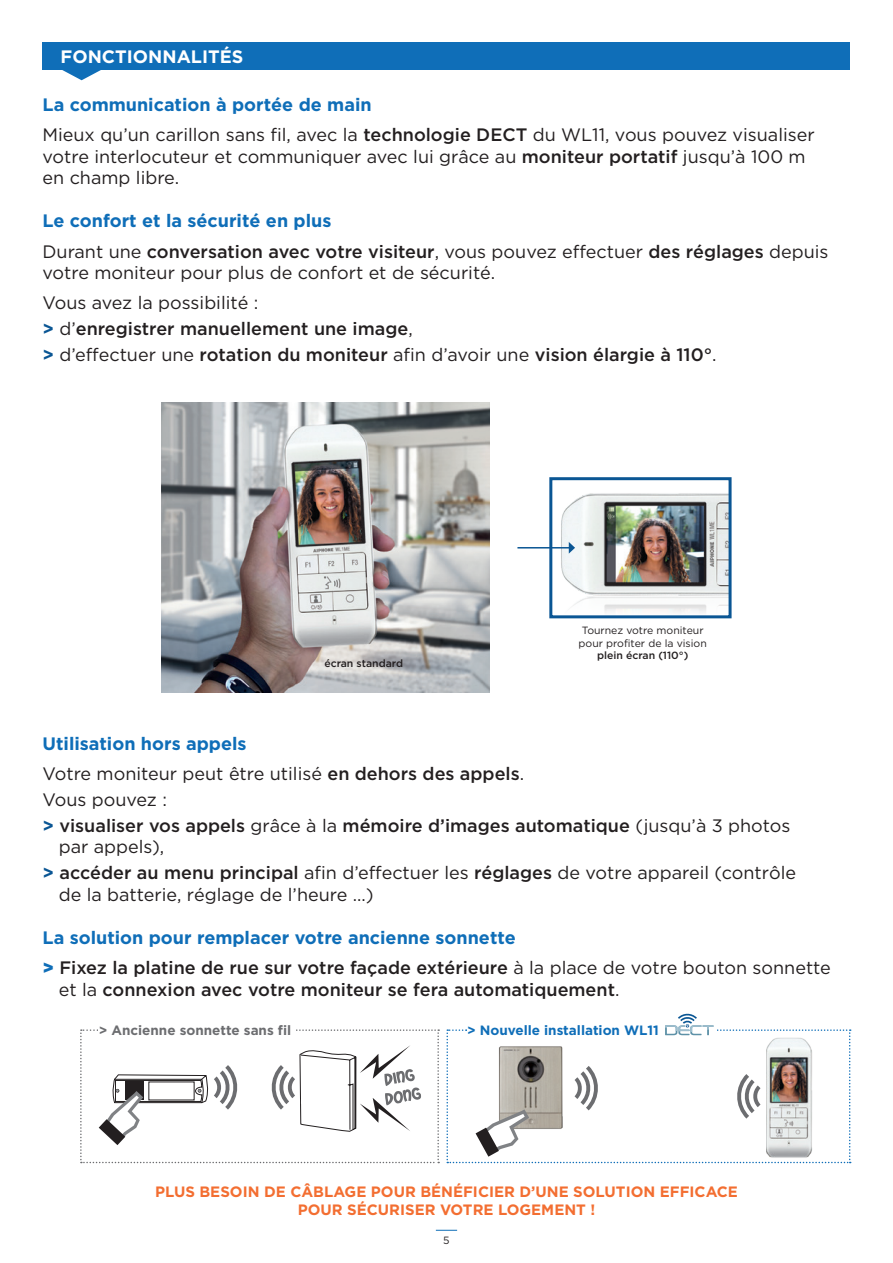
<style>
.page{position:relative;width:893px;height:1263px;background:#fff}
.page>*{position:absolute;margin:0;border:0;box-sizing:border-box;transform-origin:0 0}
.TXT_BOLD{font:18px/21.6px "Gotham";color:#231f20}
.TXT_BOLD-2{font:500 18px "Gotham";color:#231f20}
.TXT_BOLD-3{font:700 18px "Gotham";color:#0f6eb8}
.t1{font:700 18px "Gotham";color:#fff}
.t2{font:700 15px "Gotham";color:#f36e31}
.TXT_MAIGRE{font:700 13.5px "Gotham";color:#0f6eb8}
.TXT_MAIGRE-2{font:700 13.5px "Gotham";color:#6c6d70}
.t3{font:10.5px "Gotham";color:#231f20}
.t4{font:500 10.5px "Gotham";color:#231f20}
.s1{font-weight:500}
.s2{font-weight:700;color:#0a5694}
.s3{font-weight:400}
.s4{font-weight:900;color:#0f6eb8}
</style>
<div class="page">
<svg style="left:436px;top:1230px;width:21px;height:1px"></svg>
<img style="left:161px;top:403px;width:329px;height:290px">
<img style="left:553px;top:493px;width:175px;height:120px">
<div style="left:549px;top:477px;width:183px;height:141px;border:3px solid #0a5694"></div>
<hr style="left:517px;top:547px;width:52px;height:1px;background:#0a5694">
<svg style="left:569px;top:542px;width:6px;height:12px"></svg>
<svg style="left:80px;top:1029px;width:359px;height:134px"></svg>
<div style="left:43px;top:43px;width:807px;height:27px;background:#0f6eb8"></div>
<svg style="left:62px;top:70px;width:39px;height:10px"></svg>
<svg style="left:446px;top:1014px;width:405px;height:149px"></svg>
<p class="t1" style="left:61px;top:46px;width:184px">FONCTIONNALITÉS</p>
<p class="TXT_BOLD-3" style="left:43px;top:94px;width:331px">La communication à portée de main</p>
<p class="TXT_BOLD" style="left:43px;top:124px;width:774px">Mieux qu’un carillon sans fil, avec la <span class="s1">technologie DECT</span> du WL11, vous pouvez visualiser votre interlocuteur et communiquer avec lui grâce au <span class="s1">moniteur portatif</span> jusqu’à 100 m</p>
<p class="TXT_BOLD" style="left:43px;top:167px;width:138px">en champ libre.</p>
<p class="TXT_BOLD-3" style="left:43px;top:211px;width:290px">Le confort et la sécurité en plus</p>
<p class="TXT_BOLD" style="left:43px;top:240px;width:787px">Durant une <span class="s1">conversation avec votre visiteur</span>, vous pouvez effectuer <span class="s1">des réglages</span> depuis votre moniteur pour plus de confort et de sécurité.</p>
<p class="TXT_BOLD" style="left:43px;top:292px;width:217px">Vous avez la possibilité :</p>
<p class="TXT_BOLD-2" style="left:43px;top:318px;width:372px"><span class="s2">&gt;</span> <span class="s3">d’</span>enregistrer manuellement une image<span class="s3">,</span></p>
<p class="TXT_BOLD-2" style="left:43px;top:344px;width:676px"><span class="s2">&gt;</span> <span class="s3">d’effectuer une</span> rotation du moniteur <span class="s3">afin d’avoir une</span> vision élargie à 110°<span class="s3">.</span></p>
<p class="t4" style="left:324px;top:657px;width:80px">écran standard</p>
<p class="t3" style="left:582px;top:625px;width:123px">Tournez votre moniteur</p>
<p class="t3" style="left:579px;top:637px;width:130px">pour profiter de la vision</p>
<p class="t4" style="left:597px;top:650px;width:93px">plein écran (110°)</p>
<p class="TXT_BOLD-3" style="left:43px;top:733px;width:206px">Utilisation hors appels</p>
<p class="TXT_BOLD" style="left:43px;top:762px;width:483px">Votre moniteur peut être utilisé <span class="s1">en dehors des appels</span>.</p>
<p class="TXT_BOLD" style="left:43px;top:788px;width:126px">Vous pouvez :</p>
<p class="TXT_BOLD-2" style="left:43px;top:815px;width:749px"><span class="s2">&gt;</span> visualiser vos appels <span class="s3">grâce à la</span> mémoire d’images automatique <span class="s3">(jusqu’à 3 photos</span></p>
<p class="TXT_BOLD" style="left:59px;top:836px;width:107px">par appels),</p>
<p class="TXT_BOLD" style="left:43px;top:862px;width:755px"><span class="s2">&gt;</span> <span class="s1">accéder au menu principal</span> afin d’effectuer les <span class="s1">réglages</span> de votre appareil (contrôle</p>
<p class="TXT_BOLD" style="left:59px;top:883px;width:316px">de la batterie, réglage de l’heure …)</p>
<p class="TXT_BOLD-3" style="left:43px;top:927px;width:475px">La solution pour remplacer votre ancienne sonnette</p>
<p class="TXT_BOLD-2" style="left:43px;top:957px;width:790px"><span class="s4">&gt;</span> Fixez la platine de rue sur votre façade extérieure <span class="s3">à la place de votre bouton sonnette</span></p>
<p class="TXT_BOLD-2" style="left:59px;top:979px;width:562px"><span class="s3">et la</span> connexion avec votre moniteur se fera automatiquement<span class="s3">.</span></p>
<p class="TXT_MAIGRE-2" style="left:99px;top:1023px;width:194px">&gt; Ancienne sonnette sans fil</p>
<p class="TXT_MAIGRE" style="left:467px;top:1023px;width:193px">&gt; Nouvelle installation WL11</p>
<p class="t2" style="left:155px;top:1183px;width:584px">PLUS BESOIN DE CÂBLAGE POUR BÉNÉFICIER D’UNE SOLUTION EFFICACE</p>
<p class="t2" style="left:298px;top:1201px;width:299px">POUR SÉCURISER VOTRE LOGEMENT !</p>
<p class="t3" style="left:443px;top:1234px;width:8px">5</p>
</div>
